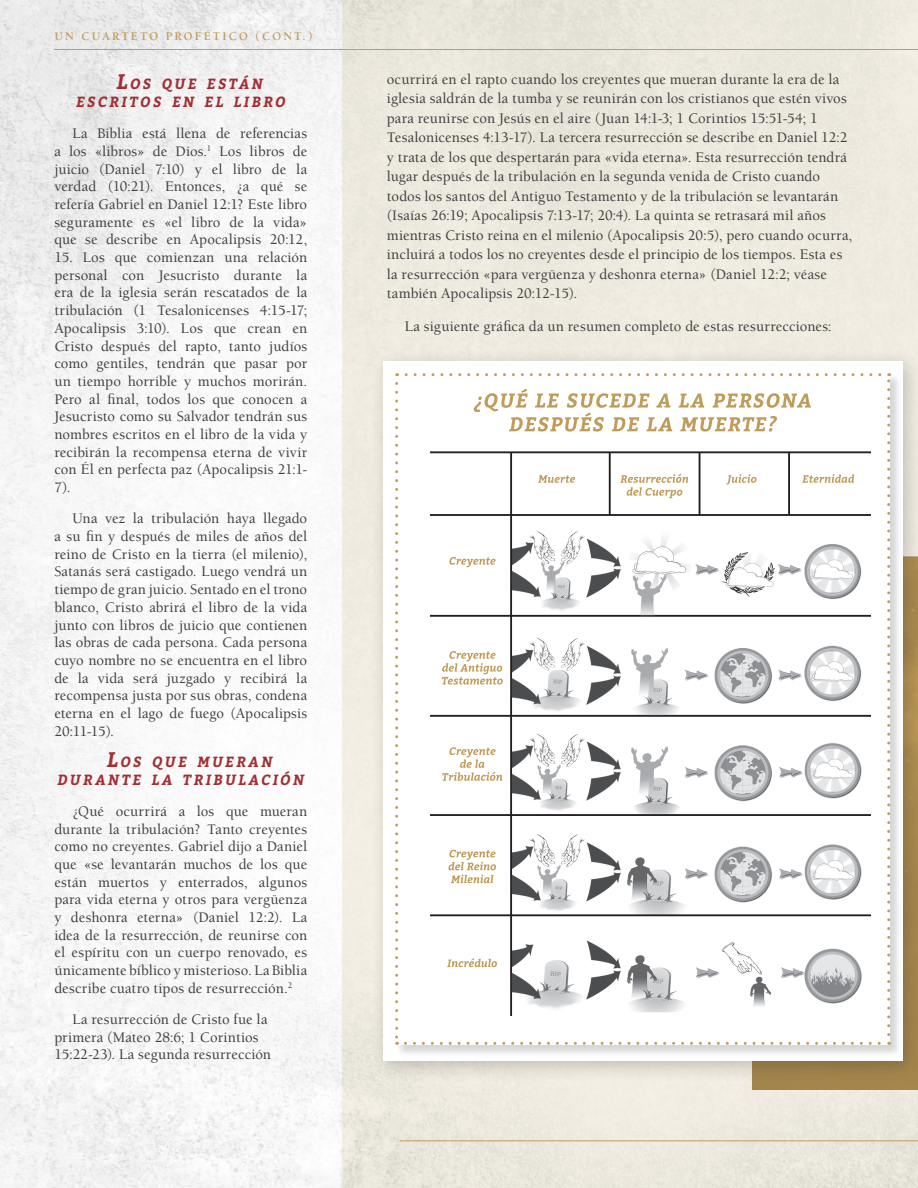
<style>
.page{position:relative;width:918px;height:1188px;background:#fff}
.page>*{position:absolute;margin:0;border:0;box-sizing:border-box;transform-origin:0 0}
.Newsletter_Body_Text{font:500 15px/17.7px "Berkeley Std";letter-spacing:.01em;color:#3e3e3f;text-align:justify}
.Newsletter_Body_Text-2{font:italic 700 14.7px/17.7px "Bitter";letter-spacing:.16em;color:#a12f34}
.Newsletter_Body_Text-3{font:700 12px "Berkeley Std";letter-spacing:.19em;color:#c09c5a}
.s1{font-size:21px}
</style>
<div class="page">
<img style="left:0;top:0;width:342px;height:1188px">
<div style="left:342px;top:0;width:576px;height:1188px;background:#ede9df"></div>
<hr style="left:54px;top:49px;width:864px;height:1px;background:#c09c5a">
<hr style="left:400px;top:1140px;width:518px;height:1px;background:#c09c5a">
<div style="left:371px;top:349px;width:547px;height:734px;background:#231f20;opacity:.23"></div>
<div style="left:384px;top:361px;width:519px;height:700px;background:#fff"></div>
<div style="left:395px;top:373px;width:507px;height:684px;background:#231f20;opacity:.18"></div>
<div style="left:395px;top:373px;width:495px;height:672px;background:#fff"></div>
<img style="left:431px;top:451px;width:439px;height:565px">
<svg style="left:449px;top:557px;width:47px;height:10px"></svg>
<svg style="left:442px;top:747px;width:60px;height:34px"></svg>
<svg style="left:447px;top:958px;width:50px;height:9px"></svg>
<svg style="left:442px;top:651px;width:61px;height:34px"></svg>
<svg style="left:448px;top:850px;width:48px;height:33px"></svg>
<svg style="left:538px;top:475px;width:37px;height:8px"></svg>
<svg style="left:620px;top:474px;width:68px;height:24px"></svg>
<svg style="left:726px;top:474px;width:30px;height:10px"></svg>
<svg style="left:802px;top:474px;width:52px;height:9px"></svg>
<svg style="left:474px;top:389px;width:337px;height:43px"></svg>
<svg style="left:395px;top:383px;width:3px;height:662px"></svg>
<svg style="left:405px;top:1042px;width:485px;height:3px"></svg>
<svg style="left:887px;top:373px;width:3px;height:662px"></svg>
<svg style="left:397px;top:373px;width:483px;height:3px"></svg>
<p class="Newsletter_Body_Text-3" style="left:54px;top:29px;width:260px">UN CUARTETO PROFÉTICO (CONT.)</p>
<p class="Newsletter_Body_Text-2" style="left:76px;top:76px;width:211px;text-indent:41px"><span class="s1">L</span>OS QUE ESTÁN<br>ESCRITOS EN EL LIBRO</p>
<p class="Newsletter_Body_Text" style="left:54px;top:125px;width:254px;text-indent:18px">La Biblia está llena de referencias a los «libros» de Dios.<sup>1</sup> Los libros de juicio (Daniel 7:10) y el libro de la verdad (10:21). Entonces, ¿a qué se refería Gabriel en Daniel 12:1? Este libro seguramente es «el libro de la vida» que se describe en Apocalipsis 20:12,</p>
<p class="Newsletter_Body_Text" style="left:54px;top:249px;width:254px">15. Los que comienzan una relación personal con Jesucristo durante la era de la iglesia serán rescatados de la tribulación (1 Tesalonicenses 4:15-17; Apocalipsis 3:10). Los que crean en Cristo después del rapto, tanto judíos como gentiles, tendrán que pasar por un tiempo horrible y muchos morirán.<br>Pero al final, todos los que conocen a Jesucristo como su Salvador tendrán sus nombres escritos en el libro de la vida y recibirán la recompensa eterna de vivir con Él en perfecta paz (Apocalipsis 21:1- 7).</p>
<p class="Newsletter_Body_Text" style="left:54px;top:510px;width:254px;text-indent:18px">Una vez la tribulación haya llegado a su fin y después de miles de años del reino de Cristo en la tierra (el milenio), Satanás será castigado. Luego vendrá un tiempo de gran juicio. Sentado en el trono blanco, Cristo abrirá el libro de la vida junto con libros de juicio que contienen las obras de cada persona. Cada persona cuyo nombre no se encuentra en el libro de la vida será juzgado y recibirá la recompensa justa por sus obras, condena eterna en el lago de fuego (Apocalipsis 20:11-15).</p>
<p class="Newsletter_Body_Text-2" style="left:58px;top:753px;width:248px;text-indent:50px"><span class="s1">L</span>OS QUE MUERAN<br>DURANTE LA TRIBULACIÓN</p>
<p class="Newsletter_Body_Text" style="left:54px;top:802px;width:254px;text-indent:18px">¿Qué ocurrirá a los que mueran durante la tribulación? Tanto creyentes como no creyentes. Gabriel dijo a Daniel que «se levantarán muchos de los que están muertos y enterrados, algunos para vida eterna y otros para vergüenza y deshonra eterna» (Daniel 12:2). La idea de la resurrección, de reunirse con el espíritu con un cuerpo renovado, es únicamente bíblico y misterioso. La Biblia describe cuatro tipos de resurrección.<sup>2</sup></p>
<p class="Newsletter_Body_Text" style="left:54px;top:1011px;width:218px;text-align:left;text-indent:18px">La resurrección de Cristo fue la primera (Mateo 28:6; 1 Corintios<br>15:22-23). La segunda resurrección</p>
<p class="Newsletter_Body_Text" style="left:387px;top:69px;width:467px;line-height:19.5px;text-align:left">ocurrirá en el rapto cuando los creyentes que mueran durante la era de la iglesia saldrán de la tumba y se reunirán con los cristianos que estén vivos para reunirse con Jesús en el aire (Juan 14:1-3; 1 Corintios 15:51-54; 1<br>Tesalonicenses 4:13-17). La tercera resurrección se describe en Daniel 12:2 y trata de los que despertarán para «vida eterna». Esta resurrección tendrá lugar después de la tribulación en la segunda venida de Cristo cuando todos los santos del Antiguo Testamento y de la tribulación se levantarán (Isaías 26:19; Apocalipsis 7:13-17; 20:4). La quinta se retrasará mil años mientras Cristo reina en el milenio (Apocalipsis 20:5), pero cuando ocurra, incluirá a todos los no creyentes desde el principio de los tiempos. Esta es la resurrección «para vergüenza y deshonra eterna» (Daniel 12:2; véase también Apocalipsis 20:12-15).</p>
<p class="Newsletter_Body_Text" style="left:405px;top:318px;width:428px">La siguiente gráfica da un resumen completo de estas resurrecciones:</p>
</div>
